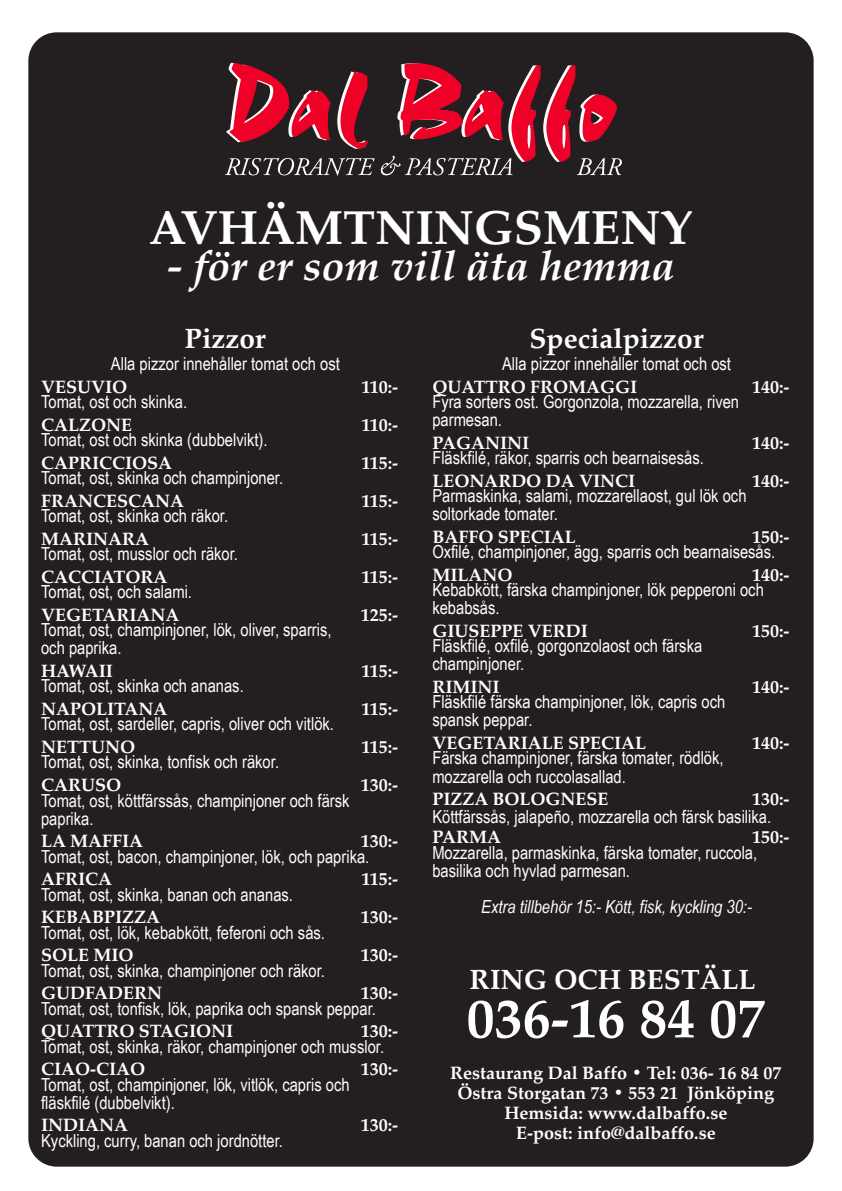
<style>
.page{position:relative;width:842px;height:1191px;background:#fff}
.page>*{position:absolute;margin:0;border:0;box-sizing:border-box;transform-origin:0 0}
.t1{font:700 56px "Palatino";color:#fff}
.t2{font:700 48px "Palatino";color:#fff}
.t3{font:italic 700 42px "Palatino";color:#fff}
.t4{font:700 28px "Palatino";color:#fff}
.t5{font:18px/18px "Arial Narrow";color:#fff}
.t6{font:700 18px/20px "Palatino";color:#fff;text-align:center}
.t7{font:italic 18px "Arial Narrow";color:#fff}
</style>
<div class="page">
<div style="left:28px;top:32px;width:786px;height:1134px;background:#231f20;border-radius:28px"></div>
<svg style="left:226px;top:63px;width:105px;height:79px"></svg>
<svg style="left:337px;top:71px;width:31px;height:78px"></svg>
<svg style="left:225px;top:158px;width:150px;height:18px"></svg>
<svg style="left:381px;top:63px;width:241px;height:112px"></svg>
<h2 class="t2" style="left:149px;top:187px;width:545px">AVHÄMTNINGSMENY</h2>
<h3 class="t3" style="left:166px;top:231px;width:510px">- för er som vill äta hemma</h3>
<h3 class="t4" style="left:185px;top:315px;width:82px">Pizzor</h3>
<p class="t5" style="left:111px;top:354px;width:230px">Alla pizzor innehåller tomat och ost</p>
<p class="t6" style="left:41px;top:376px;width:88px">VESUVIO</p>
<p class="t6" style="left:361px;top:376px;width:38px">110:-</p>
<p class="t5" style="left:41px;top:392px;width:148px">Tomat, ost och skinka.</p>
<p class="t6" style="left:41px;top:414px;width:92px">CALZONE</p>
<p class="t6" style="left:361px;top:414px;width:38px">110:-</p>
<p class="t5" style="left:41px;top:430px;width:228px">Tomat, ost och skinka (dubbelvikt).</p>
<p class="t6" style="left:41px;top:452px;width:132px">CAPRICCIOSA</p>
<p class="t6" style="left:361px;top:452px;width:38px">115:-</p>
<p class="t5" style="left:41px;top:468px;width:244px">Tomat, ost, skinka och champinjoner.</p>
<p class="t6" style="left:41px;top:490px;width:144px">FRANCESCANA</p>
<p class="t6" style="left:361px;top:490px;width:38px">115:-</p>
<p class="t5" style="left:41px;top:506px;width:189px">Tomat, ost, skinka och räkor.</p>
<p class="t6" style="left:41px;top:528px;width:109px">MARINARA</p>
<p class="t6" style="left:361px;top:528px;width:38px">115:-</p>
<p class="t5" style="left:41px;top:544px;width:198px">Tomat, ost, musslor och räkor.</p>
<p class="t6" style="left:41px;top:566px;width:128px">CACCIATORA</p>
<p class="t6" style="left:361px;top:566px;width:38px">115:-</p>
<p class="t5" style="left:41px;top:582px;width:152px">Tomat, ost, och salami.</p>
<p class="t6" style="left:41px;top:604px;width:140px">VEGETARIANA</p>
<p class="t6" style="left:361px;top:604px;width:39px">125:-</p>
<p class="t5" style="left:41px;top:620px;width:292px">Tomat, ost, champinjoner, lök, oliver, sparris, och paprika.</p>
<p class="t6" style="left:41px;top:660px;width:73px">HAWAII</p>
<p class="t6" style="left:361px;top:660px;width:38px">115:-</p>
<p class="t5" style="left:41px;top:676px;width:204px">Tomat, ost, skinka och ananas.</p>
<p class="t6" style="left:41px;top:698px;width:128px">NAPOLITANA</p>
<p class="t6" style="left:361px;top:698px;width:38px">115:-</p>
<p class="t5" style="left:41px;top:714px;width:294px">Tomat, ost, sardeller, capris, oliver och vitlök.</p>
<p class="t6" style="left:41px;top:736px;width:95px">NETTUNO</p>
<p class="t6" style="left:361px;top:736px;width:38px">115:-</p>
<p class="t5" style="left:41px;top:752px;width:239px">Tomat, ost, skinka, tonfisk och räkor.</p>
<p class="t6" style="left:41px;top:774px;width:81px">CARUSO</p>
<p class="t6" style="left:361px;top:774px;width:39px">130:-</p>
<p class="t5" style="left:41px;top:790px;width:310px">Tomat, ost, köttfärssås, champinjoner och färsk paprika.</p>
<p class="t6" style="left:41px;top:830px;width:104px">LA MAFFIA</p>
<p class="t6" style="left:361px;top:830px;width:39px">130:-</p>
<p class="t5" style="left:41px;top:846px;width:330px">Tomat, ost, bacon, champinjoner, lök, och paprika.</p>
<p class="t6" style="left:41px;top:868px;width:73px">AFRICA</p>
<p class="t6" style="left:361px;top:868px;width:38px">115:-</p>
<p class="t5" style="left:41px;top:884px;width:253px">Tomat, ost, skinka, banan och ananas.</p>
<p class="t6" style="left:41px;top:906px;width:121px">KEBABPIZZA</p>
<p class="t6" style="left:361px;top:906px;width:39px">130:-</p>
<p class="t5" style="left:41px;top:922px;width:285px">Tomat, ost, lök, kebabkött, feferoni och sås.</p>
<p class="t6" style="left:41px;top:944px;width:94px">SOLE MIO</p>
<p class="t6" style="left:361px;top:944px;width:39px">130:-</p>
<p class="t5" style="left:41px;top:960px;width:285px">Tomat, ost, skinka, champinjoner och räkor.</p>
<p class="t6" style="left:41px;top:982px;width:123px">GUDFADERN</p>
<p class="t6" style="left:361px;top:982px;width:39px">130:-</p>
<p class="t5" style="left:41px;top:998px;width:336px">Tomat, ost, tonfisk, lök, paprika och spansk peppar.</p>
<p class="t6" style="left:41px;top:1020px;width:194px">QUATTRO STAGIONI</p>
<p class="t6" style="left:361px;top:1020px;width:39px">130:-</p>
<p class="t5" style="left:41px;top:1036px;width:344px">Tomat, ost, skinka, räkor, champinjoner och musslor.</p>
<p class="t6" style="left:41px;top:1058px;width:105px">CIAO-CIAO</p>
<p class="t6" style="left:361px;top:1058px;width:39px">130:-</p>
<p class="t5" style="left:41px;top:1074px;width:310px">Tomat, ost, champinjoner, lök, vitlök, capris och fläskfilé (dubbelvikt).</p>
<p class="t6" style="left:41px;top:1114px;width:88px">INDIANA</p>
<p class="t6" style="left:361px;top:1114px;width:39px">130:-</p>
<p class="t5" style="left:41px;top:1130px;width:243px">Kyckling, curry, banan och jordnötter.</p>
<h3 class="t4" style="left:529px;top:315px;width:176px">Specialpizzor</h3>
<p class="t5" style="left:502px;top:354px;width:230px">Alla pizzor innehåller tomat och ost</p>
<p class="t6" style="left:432px;top:376px;width:206px">QUATTRO FROMAGGI</p>
<p class="t6" style="left:752px;top:376px;width:39px">140:-</p>
<p class="t5" style="left:432px;top:392px;width:308px">Fyra sorters ost. Gorgonzola, mozzarella, riven parmesan.</p>
<p class="t6" style="left:432px;top:432px;width:98px">PAGANINI</p>
<p class="t6" style="left:752px;top:432px;width:39px">140:-</p>
<p class="t5" style="left:432px;top:448px;width:273px">Fläskfilé, räkor, sparris och bearnaisesås.</p>
<p class="t6" style="left:432px;top:470px;width:204px">LEONARDO DA VINCI</p>
<p class="t6" style="left:752px;top:470px;width:39px">140:-</p>
<p class="t5" style="left:432px;top:486px;width:316px">Parmaskinka, salami, mozzarellaost, gul lök och soltorkade tomater.</p>
<p class="t6" style="left:432px;top:526px;width:145px">BAFFO SPECIAL</p>
<p class="t6" style="left:752px;top:526px;width:39px">150:-</p>
<p class="t5" style="left:432px;top:542px;width:344px">Oxfilé, champinjoner, ägg, sparris och bearnaisesås.</p>
<p class="t6" style="left:432px;top:564px;width:81px">MILANO</p>
<p class="t6" style="left:752px;top:564px;width:39px">140:-</p>
<p class="t5" style="left:432px;top:580px;width:333px">Kebabkött, färska champinjoner, lök pepperoni och kebabsås.</p>
<p class="t6" style="left:432px;top:620px;width:157px">GIUSEPPE VERDI</p>
<p class="t6" style="left:752px;top:620px;width:39px">150:-</p>
<p class="t5" style="left:432px;top:636px;width:271px">Fläskfilé, oxfilé, gorgonzolaost och färska champinjoner.</p>
<p class="t6" style="left:432px;top:676px;width:68px">RIMINI</p>
<p class="t6" style="left:752px;top:676px;width:39px">140:-</p>
<p class="t5" style="left:432px;top:692px;width:294px">Fläskfilé färska champinjoner, lök, capris och spansk peppar.</p>
<p class="t6" style="left:432px;top:732px;width:215px">VEGETARIALE SPECIAL</p>
<p class="t6" style="left:752px;top:732px;width:39px">140:-</p>
<p class="t5" style="left:432px;top:748px;width:293px">Färska champinjoner, färska tomater, rödlök, mozzarella och ruccolasallad.</p>
<p class="t6" style="left:432px;top:788px;width:178px">PIZZA BOLOGNESE</p>
<p class="t6" style="left:752px;top:788px;width:39px">130:-</p>
<p class="t5" style="left:432px;top:806px;width:340px">Köttfärssås, jalapeño, mozzarella och färsk basilika.</p>
<p class="t6" style="left:432px;top:826px;width:70px">PARMA</p>
<p class="t6" style="left:752px;top:826px;width:39px">150:-</p>
<p class="t5" style="left:432px;top:842px;width:326px">Mozzarella, parmaskinka, färska tomater, ruccola, basilika och hyvlad parmesan.</p>
<p class="t7" style="left:481px;top:893px;width:272px">Extra tillbehör 15:- Kött, fisk, kyckling 30:-</p>
<h3 class="t4" style="left:469px;top:956px;width:288px">RING OCH BESTÄLL</h3>
<h1 class="t1" style="left:466px;top:970px;width:300px">036-16 84 07</h1>
<p class="t6" style="left:450px;top:1062px;width:333px">Restaurang Dal Baffo • Tel: 036- 16 84 07<br>Östra Storgatan 73 • 553 21 Jönköping<br>Hemsida: www.dalbaffo.se<br>E-post: info@dalbaffo.se</p>
</div>
